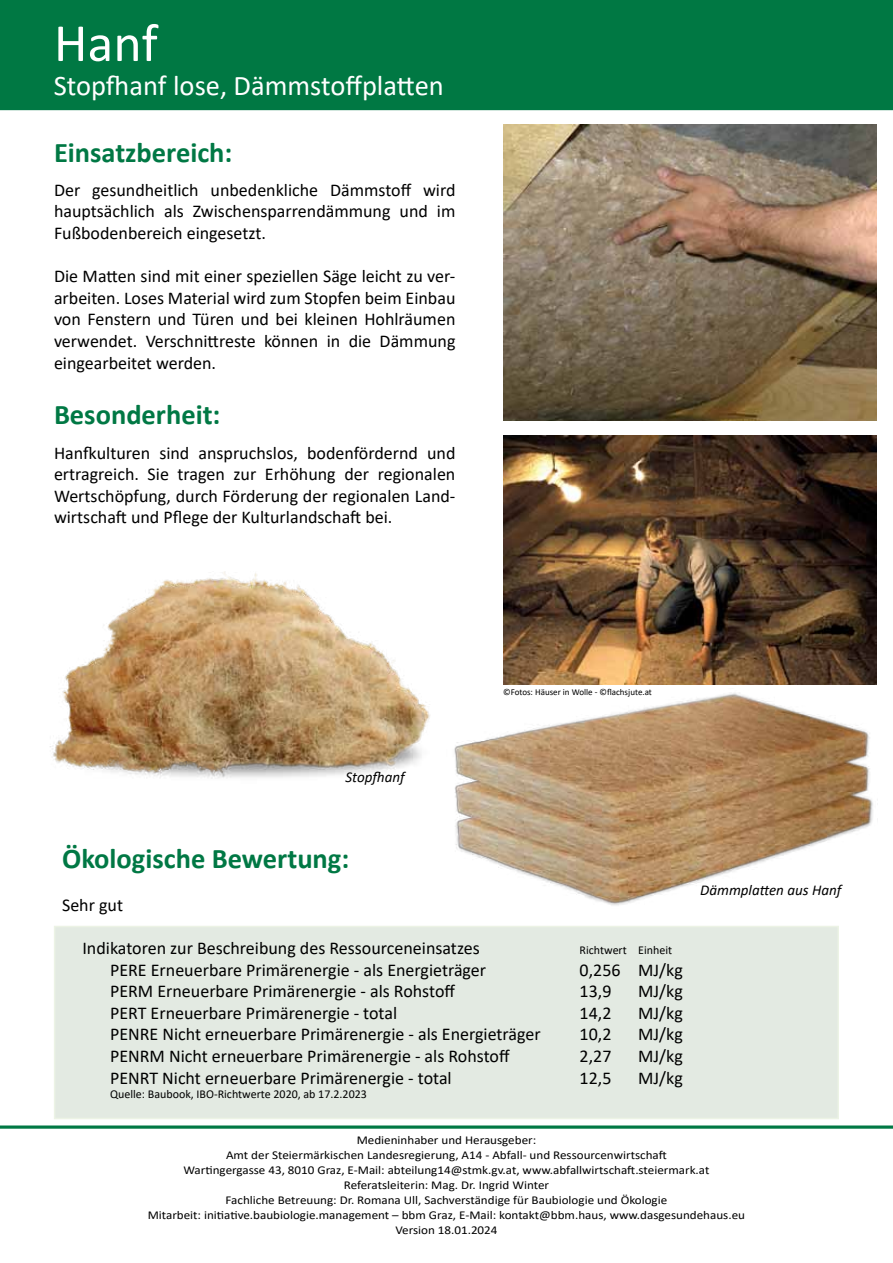
<style>
.page{position:relative;width:893px;height:1263px;background:#fff}
.page>*{position:absolute;margin:0;border:0;box-sizing:border-box;transform-origin:0 0}
.t1{font:54px "Calibri";color:#fff}
.t2{font:700 28.5px "Calibri";color:#007844}
.t3{font:28.5px "Calibri";color:#fff}
.t4{font:18px/21.6px "Calibri";color:#000;text-align:justify}
.t5{font:italic 15px "Calibri";color:#000}
.t6{font:12px/15px "Calibri";color:#000;text-align:center;scale:1.09 1}
.t7{font:12px "Calibri";color:#000}
.t8{font:9px "Calibri";color:#000}
</style>
<div class="page">
<div style="left:0;top:0;width:893px;height:110px;background:#007843"></div>
<svg style="left:0;top:1125px;width:893px;height:4px;background:#339369"></svg>
<div style="left:54px;top:926px;width:785px;height:193px;background:#e3eae2"></div>
<img style="left:503px;top:125px;width:373px;height:296px">
<img style="left:454px;top:693px;width:419px;height:213px">
<img style="left:50px;top:571px;width:380px;height:208px">
<img style="left:503px;top:436px;width:373px;height:248px">
<h1 class="t1" style="left:54px;top:5px;width:106px">Hanf</h1>
<h2 class="t3" style="left:54px;top:66px;width:391px">Stopfhanf lose, Dämmstoffplatten</h2>
<h2 class="t2" style="left:54px;top:132px;width:180px">Einsatzbereich:</h2>
<p class="t4" style="left:54px;top:179px;width:403px">Der gesundheitlich unbedenkliche Dämmstoff wird hauptsächlich als Zwischensparrendämmung und im Fußbodenbereich eingesetzt.</p>
<p class="t4" style="left:54px;top:265px;width:403px">Die Matten sind mit einer speziellen Säge leicht zu ver&shy;arbeiten. Loses Material wird zum Stopfen beim Einbau von Fenstern und Türen und bei kleinen Hohlräumen verwendet. Verschnittreste können in die Dämmung eingearbeitet werden.</p>
<h2 class="t2" style="left:54px;top:395px;width:168px">Besonderheit:</h2>
<p class="t4" style="left:54px;top:441px;width:403px">Hanfkulturen sind anspruchslos, bodenfördernd und ertragreich. Sie tragen zur Erhöhung der regionalen Wertschöpfung, durch Förderung der regionalen Land&shy;wirtschaft und Pflege der Kulturlandschaft bei.</p>
<p class="t8" style="left:503px;top:686px;width:150px">©Fotos: Häuser in Wolle - ©flachsjute.at</p>
<p class="t5" style="left:345px;top:767px;width:61px">Stopfhanf</p>
<h2 class="t2" style="left:62px;top:838px;width:289px">Ökologische Bewertung:</h2>
<p class="t4" style="left:62px;top:893px;width:62px">Sehr gut</p>
<p class="t4" style="left:82px;top:937px;width:399px">Indikatoren zur Beschreibung des Ressourceneinsatzes</p>
<p class="t7" style="left:580px;top:942px;width:94px">Richtwert Einheit</p>
<p class="t4" style="left:110px;top:958px;width:378px">PERE Erneuerbare Primärenergie - als Energieträger</p>
<p class="t4" style="left:580px;top:958px;width:105px">0,256 MJ/kg</p>
<p class="t4" style="left:110px;top:980px;width:347px">PERM Erneuerbare Primärenergie - als Rohstoff</p>
<p class="t4" style="left:580px;top:980px;width:33px">13,9</p>
<p class="t4" style="left:638px;top:980px;width:46px">MJ/kg</p>
<p class="t4" style="left:110px;top:1001px;width:289px">PERT Erneuerbare Primärenergie - total</p>
<p class="t4" style="left:580px;top:1001px;width:33px">14,2</p>
<p class="t4" style="left:638px;top:1001px;width:46px">MJ/kg</p>
<p class="t4" style="left:110px;top:1023px;width:432px">PENRE Nicht erneuerbare Primärenergie - als Energieträger</p>
<p class="t4" style="left:580px;top:1023px;width:33px">10,2</p>
<p class="t4" style="left:638px;top:1023px;width:46px">MJ/kg</p>
<p class="t4" style="left:110px;top:1045px;width:401px">PENRM Nicht erneuerbare Primärenergie - als Rohstoff</p>
<p class="t4" style="left:580px;top:1045px;width:33px">2,27</p>
<p class="t4" style="left:638px;top:1045px;width:46px">MJ/kg</p>
<p class="t4" style="left:110px;top:1066px;width:343px">PENRT Nicht erneuerbare Primärenergie - total</p>
<p class="t4" style="left:580px;top:1066px;width:33px">12,5</p>
<p class="t4" style="left:638px;top:1066px;width:46px">MJ/kg</p>
<p class="t7" style="left:110px;top:1086px;width:258px">Quelle: Baubook, IBO-Richtwerte 2020, ab 17.2.2023</p>
<p class="t5" style="left:700px;top:879px;width:143px">Dämmplatten aus Hanf</p>
<p class="t6" style="left:148px;top:1132px;width:550px">Medieninhaber und Herausgeber:<br>Amt der Steiermärkischen Landesregierung, A14 - Abfall- und Ressourcenwirtschaft<br>Wartingergasse 43, 8010 Graz, E-Mail: abteilung14@stmk.gv.at, www.abfallwirtschaft.steiermark.at Referatsleiterin: Mag. Dr. Ingrid Winter<br>Fachliche Betreuung: Dr. Romana Ull, Sachverständige für Baubiologie und Ökologie<br>Mitarbeit: initiative.baubiologie.management – bbm Graz, E-Mail: kontakt@bbm.haus, www.dasgesundehaus.eu Version 18.01.2024</p>
</div>
